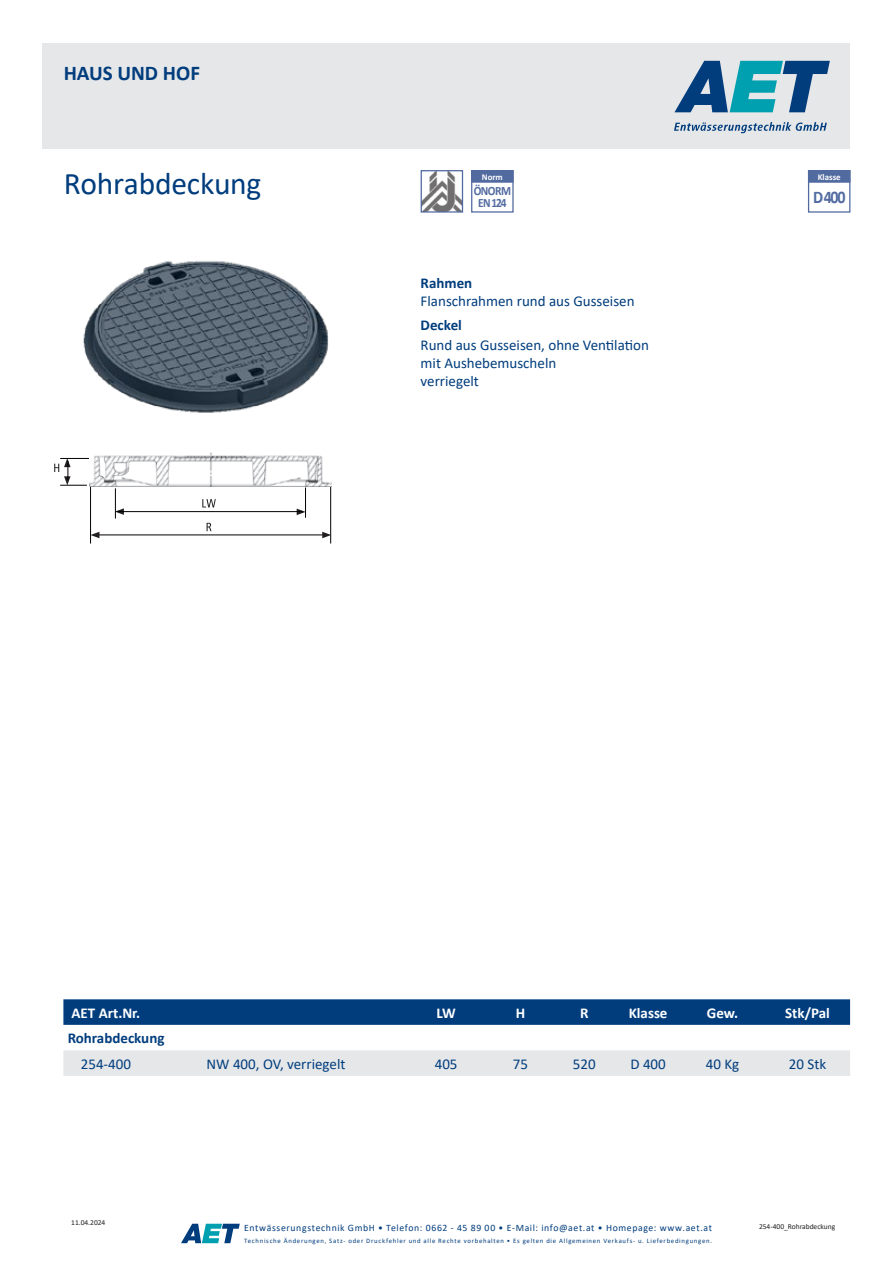
<style>
.page{position:relative;width:893px;height:1263px;background:#fff}
.page>*{position:absolute;margin:0;border:0;box-sizing:border-box;transform-origin:0 0}
.t1{font:31.5px "Calibri";letter-spacing:-.005em;color:#013d7d}
.t2{font:700 21px "Calibri";color:#013d7d}
.t3{font:700 17.85px "Calibri";color:#516aa0;scale:.9 1}
.t4{font:15px/18px "Calibri";color:#013d7d}
.t5{font:700 15px "Calibri";color:#fff}
.t6{font:700 15px "Calibri";color:#013d7d}
.t7{font:700 12.75px/12.8px "Calibri";letter-spacing:-.05em;color:#516aa0;text-align:center;scale:.9 1}
.t8{font:9.75px "Calibri";letter-spacing:.065em;color:#013d7d}
.t9{font:700 8.85px "Calibri";color:#fff}
.t10{font:7.5px "Calibri";color:#231f20}
.t11{font:6.75px "Calibri";letter-spacing:.105em;color:#013d7d}
</style>
<div class="page">
<div style="left:43px;top:43px;width:807px;height:105px;background:#e6e7e9"></div>
<img style="left:83px;top:261px;width:246px;height:152px">
<img style="left:423px;top:172px;width:38px;height:39px">
<div style="left:421px;top:170px;width:42px;height:43px;border:1px solid #516aa0"></div>
<div style="left:471px;top:170px;width:43px;height:43px;border:1px solid #516aa0"></div>
<div style="left:472px;top:171px;width:41px;height:11px;background:#516aa0"></div>
<div style="left:471px;top:170px;width:43px;height:13px;border:1px solid #516aa0"></div>
<svg style="left:63px;top:999px;width:787px;height:26px;background:#05407f"></svg>
<div style="left:63px;top:1050px;width:787px;height:26px;background:#e6e7e9"></div>
<div style="left:808px;top:170px;width:42px;height:43px;border:1px solid #516aa0"></div>
<div style="left:809px;top:171px;width:41px;height:11px;background:#516aa0"></div>
<div style="left:808px;top:170px;width:42px;height:13px;border:1px solid #516aa0"></div>
<svg style="left:181px;top:1224px;width:59px;height:19px"></svg>
<svg style="left:202px;top:499px;width:14px;height:8px"></svg>
<svg style="left:207px;top:523px;width:5px;height:8px"></svg>
<svg style="left:674px;top:61px;width:156px;height:51px"></svg>
<svg style="left:674px;top:122px;width:153px;height:11px"></svg>
<hr style="left:97px;top:535px;width:229px;height:1px;background:#000">
<hr style="left:330px;top:487px;width:1px;height:56px;background:#000">
<hr style="left:90px;top:487px;width:1px;height:56px;background:#000">
<hr style="left:61px;top:458px;width:32px;height:1px;background:#000">
<svg style="left:54px;top:458px;width:33px;height:28px"></svg>
<svg style="left:90px;top:532px;width:9px;height:6px"></svg>
<svg style="left:322px;top:532px;width:9px;height:6px"></svg>
<img style="left:89px;top:453px;width:242px;height:34px">
<svg style="left:297px;top:488px;width:9px;height:29px"></svg>
<svg style="left:115px;top:489px;width:9px;height:29px"></svg>
<hr style="left:117px;top:511px;width:185px;height:1px;background:#000">
<h2 class="t2" style="left:64px;top:58px;width:138px">HAUS UND HOF</h2>
<h1 class="t1" style="left:64px;top:161px;width:199px">Rohrabdeckung</h1>
<p class="t9" style="left:482px;top:171px;width:23px">Norm</p>
<p class="t7" style="left:474px;top:184px;width:43px">ÖNORM<br>EN 124</p>
<p class="t6" style="left:421px;top:272px;width:53px">Rahmen</p>
<p class="t4" style="left:421px;top:291px;width:215px">Flanschrahmen rund aus Gusseisen</p>
<p class="t6" style="left:421px;top:315px;width:43px">Deckel</p>
<p class="t4" style="left:421px;top:336px;width:230px">Rund aus Gusseisen, ohne Ventilation mit Aushebemuscheln<br>verriegelt</p>
<p class="t9" style="left:818px;top:171px;width:25px">Klasse</p>
<p class="t3" style="left:813px;top:184px;width:38px">D 400</p>
<p class="t5" style="left:72px;top:1002px;width:70px">AET Art.Nr.</p>
<p class="t5" style="left:437px;top:1002px;width:21px">LW</p>
<p class="t5" style="left:516px;top:1002px;width:11px">H</p>
<p class="t5" style="left:580px;top:1002px;width:10px">R</p>
<p class="t5" style="left:629px;top:1002px;width:40px">Klasse</p>
<p class="t5" style="left:707px;top:1002px;width:33px">Gew.</p>
<p class="t5" style="left:785px;top:1002px;width:46px">Stk/Pal</p>
<p class="t6" style="left:68px;top:1028px;width:98px">Rohrabdeckung</p>
<p class="t4" style="left:81px;top:1054px;width:52px">254-400</p>
<p class="t4" style="left:207px;top:1054px;width:140px">NW 400, OV, verriegelt</p>
<p class="t4" style="left:435px;top:1054px;width:24px">405</p>
<p class="t4" style="left:513px;top:1054px;width:17px">75</p>
<p class="t4" style="left:573px;top:1054px;width:24px">520</p>
<p class="t4" style="left:630px;top:1054px;width:37px">D 400</p>
<p class="t4" style="left:706px;top:1054px;width:35px">40 Kg</p>
<p class="t4" style="left:789px;top:1054px;width:39px">20 Stk</p>
<p class="t10" style="left:71px;top:1217px;width:36px">11.04.2024</p>
<p class="t8" style="left:244px;top:1220px;width:469px">Entwässerungstechnik GmbH • Telefon: 0662 - 45 89 00 • E-Mail: info@aet.at • Homepage: www.aet.at</p>
<p class="t11" style="left:244px;top:1236px;width:469px">Technische Änderungen, Satz- oder Druckfehler und alle Rechte vorbehalten • Es gelten die Allgemeinen Verkaufs- u. Lieferbedingungen.</p>
<p class="t10" style="left:759px;top:1221px;width:78px">254-400_Rohrabdeckung</p>
</div>
